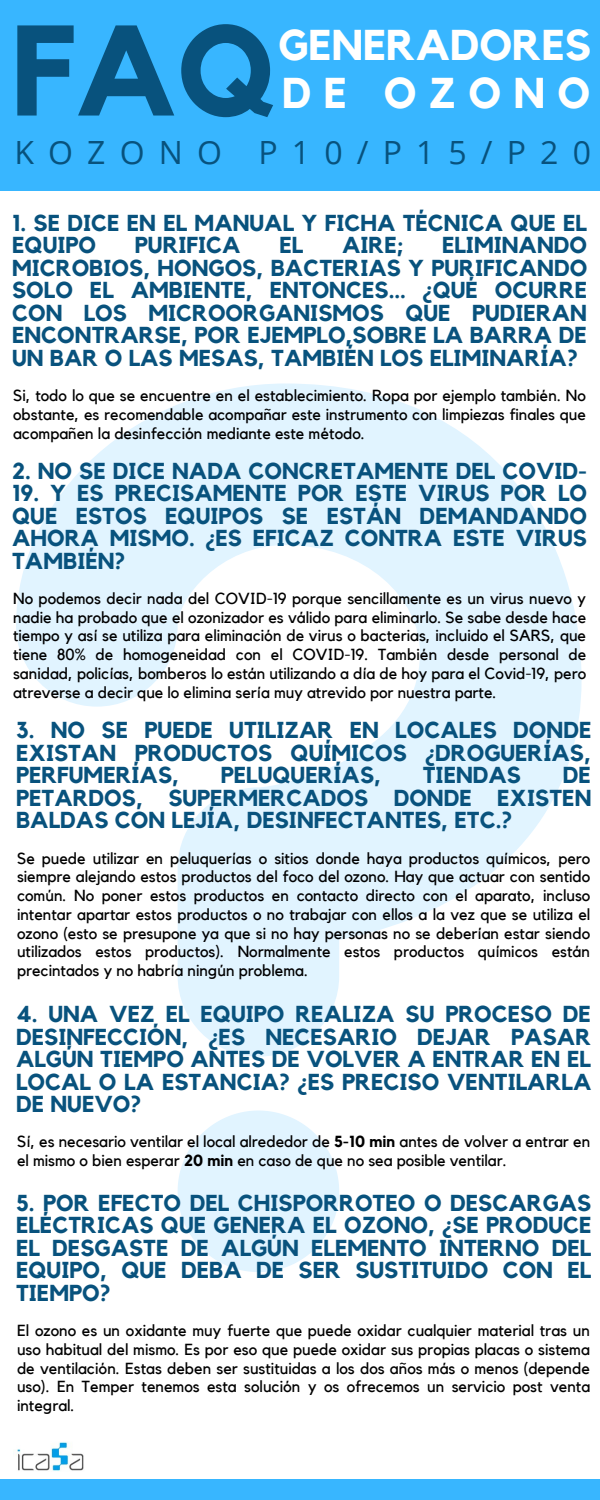
<style>
.page{position:relative;width:600px;height:1500px;background:#fff}
.page>*{position:absolute;margin:0;border:0;box-sizing:border-box;transform-origin:0 0}
.t1{font:700 127.1px "Kollektif";color:#08527d}
.t2{font:700 42.9px "Kollektif";color:#fff}
.t3{font:32px "Open Sans";letter-spacing:.445em;color:#08527d}
.t4{font:700 23px/22.5px "Kollektif";color:#08527d;text-align:justify}
.t5{font:16px/18.8px "Kollektif";color:#000;text-align:justify}
.s1{font-weight:700}
</style>
<div class="page">
<div style="left:0;top:0;width:600px;height:191px;background:#38b6ff"></div>
<div style="left:0;top:1479px;width:600px;height:21px;background:#38b6ff"></div>
<img style="left:17px;top:1442px;width:67px;height:29px">
<svg style="left:16px;top:383px;width:566px;height:674px;fill:#e1f4ff"></svg>
<svg style="left:178px;top:1111px;width:161px;height:161px"></svg>
<p class="t1" style="left:11px;top:13px;width:268px">FAQ</p>
<p class="t3" style="left:14px;top:130px;width:578px">K OZONO P10/P15/P20</p>
<p class="t2" style="left:279px;top:25px;width:314px">GENERADORES</p>
<p class="t2" style="left:282px;top:73px;width:310px">DE OZONO</p>
<p class="t4" style="left:12px;top:212px;width:576px">1. SE DICE EN EL MANUAL Y FICHA TÉCNICA QUE EL<br>EQUIPO</p>
<p class="t4" style="left:12px;top:235px;width:577px;text-indent:430px">ELIMINANDO MICROBIOS, HONGOS, BACTERIAS Y PURIFICANDO SOLO EL AMBIENTE, ENTONCES... ¿QUÉ OCURRE CON LOS MICROORGANISMOS QUE PUDIERAN ENCONTRARSE, POR EJEMPLO,SOBRE LA BARRA DE UN BAR O LAS MESAS, TAMBIÉN LOS ELIMINARÍA?</p>
<p class="t5" style="left:13px;top:387px;width:574px">Si, todo lo que se encuentre en el establecimiento. Ropa por ejemplo también. No obstante, es recomendable acompañar este instrumento con limpiezas finales que acompañen la desinfección mediante este método.</p>
<p class="t4" style="left:135px;top:235px;width:107px">PURIFICA</p>
<p class="t4" style="left:279px;top:235px;width:25px">EL</p>
<p class="t4" style="left:342px;top:235px;width:63px">AIRE;</p>
<p class="t4" style="left:12px;top:460px;width:577px">2. NO SE DICE NADA CONCRETAMENTE DEL COVID-</p>
<p class="t4" style="left:12px;top:483px;width:577px">19. Y ES PRECISAMENTE POR ESTE VIRUS POR LO QUE ESTOS EQUIPOS SE ESTÁN DEMANDANDO AHORA MISMO. ¿ES EFICAZ CONTRA ESTE VIRUS TAMBIÉN?</p>
<p class="t5" style="left:13px;top:590px;width:575px">No podemos decir nada del COVID-19 porque sencillamente es un virus nuevo y nadie ha probado que el ozonizador es válido para eliminarlo. Se sabe desde hace tiempo y así se utiliza para eliminación de virus o bacterias, incluido el SARS, que tiene 80% de homogeneidad con el COVID-19. También desde personal de sanidad, policías, bomberos lo están utilizando a día de hoy para el Covid-19, pero atreverse a decir que lo elimina sería muy atrevido por nuestra parte.</p>
<p class="t4" style="left:16px;top:720px;width:577px">3. NO SE PUEDE UTILIZAR EN LOCALES DONDE EXISTAN PRODUCTOS QUÍMICOS ¿DROGUERÍAS, PERFUMERÍAS,</p>
<p class="t4" style="left:221px;top:765px;width:162px">PELUQUERÍAS,</p>
<p class="t4" style="left:423px;top:765px;width:100px">TIENDAS</p>
<p class="t4" style="left:16px;top:765px;width:577px;text-indent:547px">DE PETARDOS, SUPERMERCADOS DONDE EXISTEN BALDAS CON LEJÍA, DESINFECTANTES, ETC.?</p>
<p class="t5" style="left:17px;top:849px;width:575px">Se puede utilizar en peluquerías o sitios donde haya productos químicos, pero siempre alejando estos productos del foco del ozono. Hay que actuar con sentido común. No poner estos productos en contacto directo con el aparato, incluso intentar apartar estos productos o no trabajar con ellos a la vez que se utiliza el ozono (esto se presupone ya que si no hay personas no se deberían estar siendo utilizados estos productos). Normalmente estos productos químicos están precintados y no habría ningún problema.</p>
<p class="t4" style="left:16px;top:1004px;width:577px">4. UNA VEZ EL EQUIPO REALIZA SU PROCESO DE DESINFECCIÓN, ¿ES NECESARIO DEJAR PASAR ALGÚN TIEMPO ANTES DE VOLVER A ENTRAR EN EL LOCAL O LA ESTANCIA? ¿ES PRECISO VENTILARLA DE NUEVO?</p>
<p class="t5" style="left:17px;top:1133px;width:575px">Sí, es necesario ventilar el local alrededor de <span class="s1">5-10 min</span> antes de volver a entrar en el mismo o bien esperar <span class="s1">20 min</span> en caso de que no sea posible ventilar.</p>
<p class="t4" style="left:16px;top:1193px;width:577px">5. POR EFECTO DEL CHISPORROTEO O DESCARGAS ELÉCTRICAS QUE GENERA EL OZONO, ¿SE PRODUCE EL DESGASTE DE ALGÚN ELEMENTO INTERNO DEL EQUIPO, QUE DEBA DE SER SUSTITUIDO CON EL TIEMPO?</p>
<p class="t5" style="left:17px;top:1322px;width:575px">El ozono es un oxidante muy fuerte que puede oxidar cualquier material tras un uso habitual del mismo. Es por eso que puede oxidar sus propias placas o sistema de ventilación. Estas deben ser sustituidas a los dos años más o menos (depende uso). En Temper tenemos esta solución y os ofrecemos un servicio post venta integral.</p>
</div>
